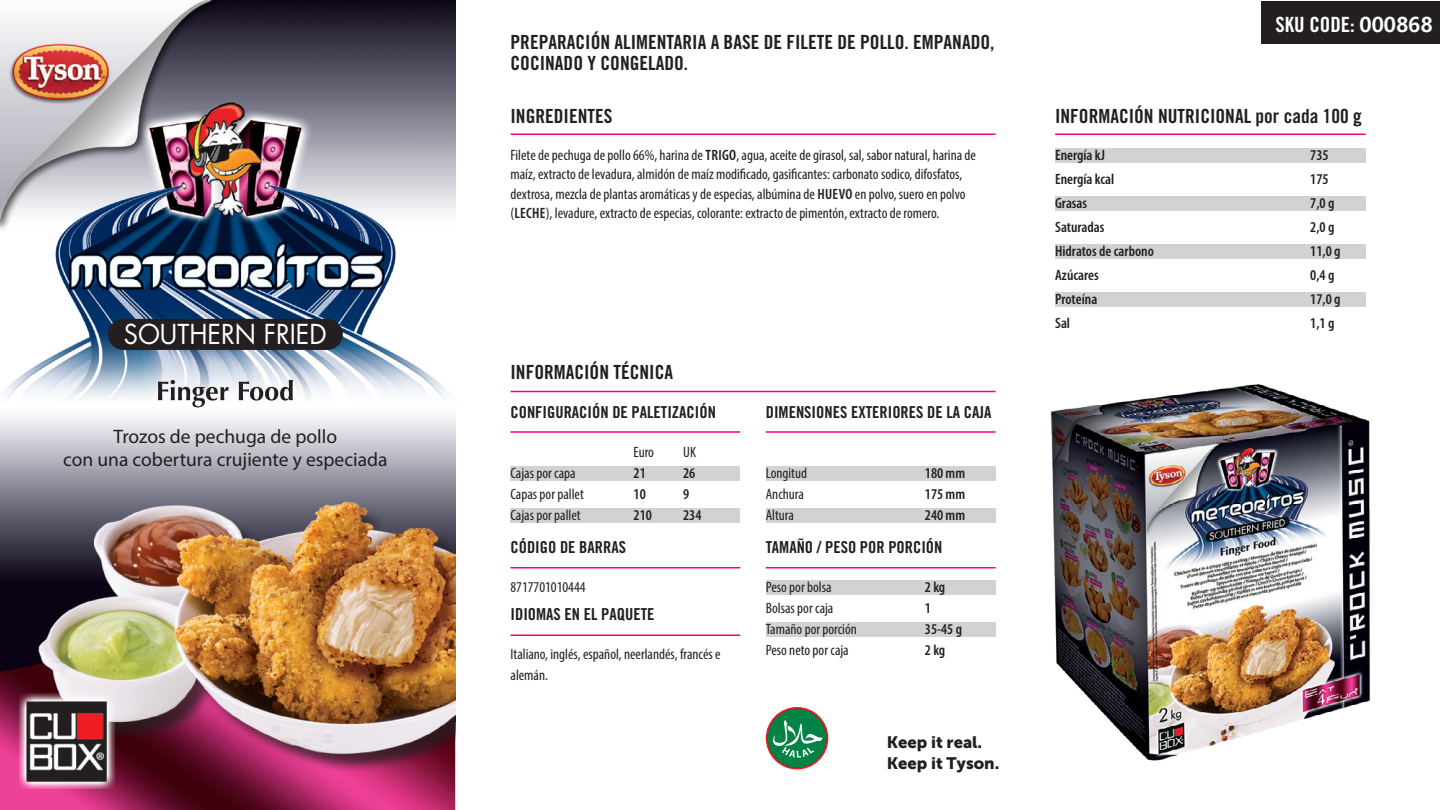
<style>
.page{position:relative;width:1441px;height:810px;background:#fff}
.page>*{position:absolute;margin:0;border:0;box-sizing:border-box;transform-origin:0 0}
.t1{font:26.7px "Futura";color:#fff;scale:.95 1}
.t2{font:21px "Trade Gothic Bold Cond Twenty";color:#fff}
.t3{font:19.5px/21px "Trade Gothic Bold Cond Twenty";color:#231f20}
.t4{font:19.5px/23.4px "Myriad Pro";color:#231f20;text-align:center}
.t5{font:16.5px "Trade Gothic Bold Cond Twenty";color:#231f20}
.t6{font:16.5px/21px "Museo Sans 900";color:#231f20}
.t7{font:condensed 15px/19.5px "Myriad Pro";color:#231f20}
.t8{font:600 condensed 15px "Myriad Pro";color:#231f20}
.s1{font-weight:600}
.s2{font-family:"Malgun Gothic";font-weight:700}
</style>
<div class="page">
<hr style="left:510px;top:134px;width:485px;height:1px;background:#ed028c">
<hr style="left:510px;top:391px;width:485px;height:1px;background:#ed028c">
<hr style="left:510px;top:431px;width:230px;height:2px;background:#ed028c">
<hr style="left:765px;top:431px;width:230px;height:2px;background:#ed028c">
<hr style="left:510px;top:567px;width:230px;height:1px;background:#ed028c">
<hr style="left:765px;top:567px;width:230px;height:1px;background:#ed028c">
<hr style="left:1054px;top:134px;width:311px;height:1px;background:#ed028c">
<div style="left:1261px;top:1px;width:178px;height:43px;background:#231f20"></div>
<img style="left:0;top:0;width:455px;height:585px">
<img style="left:0;top:585px;width:455px;height:225px">
<img style="left:0;top:73px;width:456px;height:355px">
<div style="left:41px;top:505px;width:435px;height:268px;background:#231f20;opacity:.75"></div>
<img style="left:32px;top:495px;width:423px;height:265px">
<div style="left:765px;top:466px;width:230px;height:16px;background:#d1d2d4"></div>
<div style="left:765px;top:508px;width:230px;height:16px;background:#d1d2d4"></div>
<hr style="left:510px;top:634px;width:230px;height:2px;background:#ed028c">
<img style="left:0;top:0;width:255px;height:238px">
<svg style="left:765px;top:707px;width:63px;height:63px"></svg>
<img style="left:1050px;top:384px;width:320px;height:377px">
<div style="left:765px;top:580px;width:230px;height:16px;background:#d1d2d4"></div>
<div style="left:765px;top:622px;width:230px;height:16px;background:#d1d2d4"></div>
<div style="left:510px;top:466px;width:230px;height:16px;background:#d1d2d4"></div>
<div style="left:510px;top:508px;width:230px;height:16px;background:#d1d2d4"></div>
<div style="left:1054px;top:148px;width:311px;height:16px;background:#d1d2d4"></div>
<div style="left:1054px;top:196px;width:311px;height:16px;background:#d1d2d4"></div>
<div style="left:1054px;top:244px;width:311px;height:16px;background:#d1d2d4"></div>
<div style="left:1054px;top:292px;width:311px;height:16px;background:#d1d2d4"></div>
<div style="left:456px;top:443px;width:21px;height:352px;background:#fff"></div>
<img style="left:19px;top:693px;width:96px;height:96px">
<div style="left:108px;top:319px;width:235px;height:31px;background:#231f20;border-radius:16px"></div>
<svg style="left:158px;top:380px;width:135px;height:27px"></svg>
<h1 class="t1" style="left:124px;top:317px;width:215px">SOUTHERN FRIED</h1>
<h3 class="t4" style="left:63px;top:424px;width:326px">Trozos de pechuga de pollo<br>con una cobertura crujiente y especiada</h3>
<h3 class="t3" style="left:510px;top:31px;width:485px">PREPARACIÓN ALIMENTARIA A BASE DE FILETE DE POLLO. EMPANADO,<br>COCINADO Y CONGELADO.</h3>
<h3 class="t3" style="left:510px;top:105px;width:103px">INGREDIENTES</h3>
<p class="t7" style="left:510px;top:145px;width:467px">Filete de pechuga de pollo 66%, harina de <span class="s1">TRIGO</span>, agua, aceite de girasol, sal, sabor natural, harina de maíz, extracto de levadura, almidón de maíz modificado, gasificantes: carbonato sodico, difosfatos, dextrosa, mezcla de plantas aromáticas y de especias, albúmina de <span class="s1">HUEVO</span> en polvo, suero en polvo (<span class="s1">LECHE</span>), levadure, extracto de especias, colorante: extracto de pimentón, extracto de romero.</p>
<h3 class="t3" style="left:510px;top:362px;width:164px">INFORMACIÓN TÉCNICA</h3>
<p class="t5" style="left:510px;top:402px;width:207px">CONFIGURACIÓN DE PALETIZACIÓN</p>
<p class="t5" style="left:765px;top:402px;width:227px">DIMENSIONES EXTERIORES DE LA CAJA</p>
<p class="t7" style="left:633px;top:442px;width:22px">Euro</p>
<p class="t7" style="left:683px;top:442px;width:14px">UK</p>
<p class="t7" style="left:510px;top:463px;width:67px">Cajas por capa</p>
<p class="t8" style="left:633px;top:464px;width:14px">21</p>
<p class="t8" style="left:683px;top:464px;width:14px">26</p>
<p class="t7" style="left:510px;top:484px;width:75px">Capas por pallet</p>
<p class="t8" style="left:633px;top:485px;width:14px">10</p>
<p class="t8" style="left:683px;top:485px;width:8px">9</p>
<p class="t7" style="left:510px;top:505px;width:72px">Cajas por pallet</p>
<p class="t8" style="left:633px;top:506px;width:20px">210</p>
<p class="t8" style="left:683px;top:506px;width:20px">234</p>
<p class="t7" style="left:765px;top:463px;width:43px">Longitud</p>
<p class="t8" style="left:924px;top:464px;width:42px">180 mm</p>
<p class="t7" style="left:765px;top:484px;width:40px">Anchura</p>
<p class="t8" style="left:924px;top:485px;width:42px">175 mm</p>
<p class="t7" style="left:765px;top:505px;width:30px">Altura</p>
<p class="t8" style="left:924px;top:506px;width:42px">240 mm</p>
<p class="t5" style="left:510px;top:537px;width:117px">CÓDIGO DE BARRAS</p>
<p class="t5" style="left:765px;top:537px;width:178px">TAMAÑO / PESO POR PORCIÓN</p>
<p class="t7" style="left:510px;top:577px;width:77px">8717701010444</p>
<p class="t5" style="left:510px;top:604px;width:145px">IDIOMAS EN EL PAQUETE</p>
<p class="t7" style="left:510px;top:644px;width:211px;line-height:21px">Italiano, inglés, español, neerlandés, francés e alemán.</p>
<p class="t7" style="left:765px;top:577px;width:67px">Peso por bolsa</p>
<p class="t8" style="left:924px;top:578px;width:22px">2 kg</p>
<p class="t7" style="left:765px;top:598px;width:69px">Bolsas por caja</p>
<p class="t8" style="left:924px;top:599px;width:8px">1</p>
<p class="t7" style="left:765px;top:619px;width:93px">Tamaño por porción</p>
<p class="t8" style="left:924px;top:620px;width:39px">35-45 g</p>
<p class="t7" style="left:765px;top:640px;width:84px">Peso neto por caja</p>
<p class="t8" style="left:924px;top:641px;width:22px">2 kg</p>
<p class="t6" style="left:886px;top:731px;width:114px">Keep it real.<br>Keep it Tyson.</p>
<h2 class="t2" style="left:1275px;top:12px;width:158px">SKU CODE: <span class="s2">000868</span></h2>
<h3 class="t3" style="left:1054px;top:105px;width:308px">INFORMACIÓN NUTRICIONAL por cada 100 g</h3>
<p class="t8" style="left:1054px;top:146px;width:51px">Energía kJ</p>
<p class="t8" style="left:1309px;top:146px;width:20px">735</p>
<p class="t8" style="left:1054px;top:170px;width:61px">Energía kcal</p>
<p class="t8" style="left:1309px;top:170px;width:20px">175</p>
<p class="t8" style="left:1054px;top:194px;width:34px">Grasas</p>
<p class="t8" style="left:1309px;top:194px;width:26px">7,0 g</p>
<p class="t8" style="left:1054px;top:218px;width:51px">Saturadas</p>
<p class="t8" style="left:1309px;top:218px;width:26px">2,0 g</p>
<p class="t8" style="left:1054px;top:242px;width:100px">Hidratos de carbono</p>
<p class="t8" style="left:1309px;top:242px;width:32px">11,0 g</p>
<p class="t8" style="left:1054px;top:266px;width:45px">Azúcares</p>
<p class="t8" style="left:1309px;top:266px;width:26px">0,4 g</p>
<p class="t8" style="left:1054px;top:290px;width:44px">Proteína</p>
<p class="t8" style="left:1309px;top:290px;width:32px">17,0 g</p>
<p class="t8" style="left:1054px;top:314px;width:16px">Sal</p>
<p class="t8" style="left:1309px;top:314px;width:26px">1,1 g</p>
</div>
